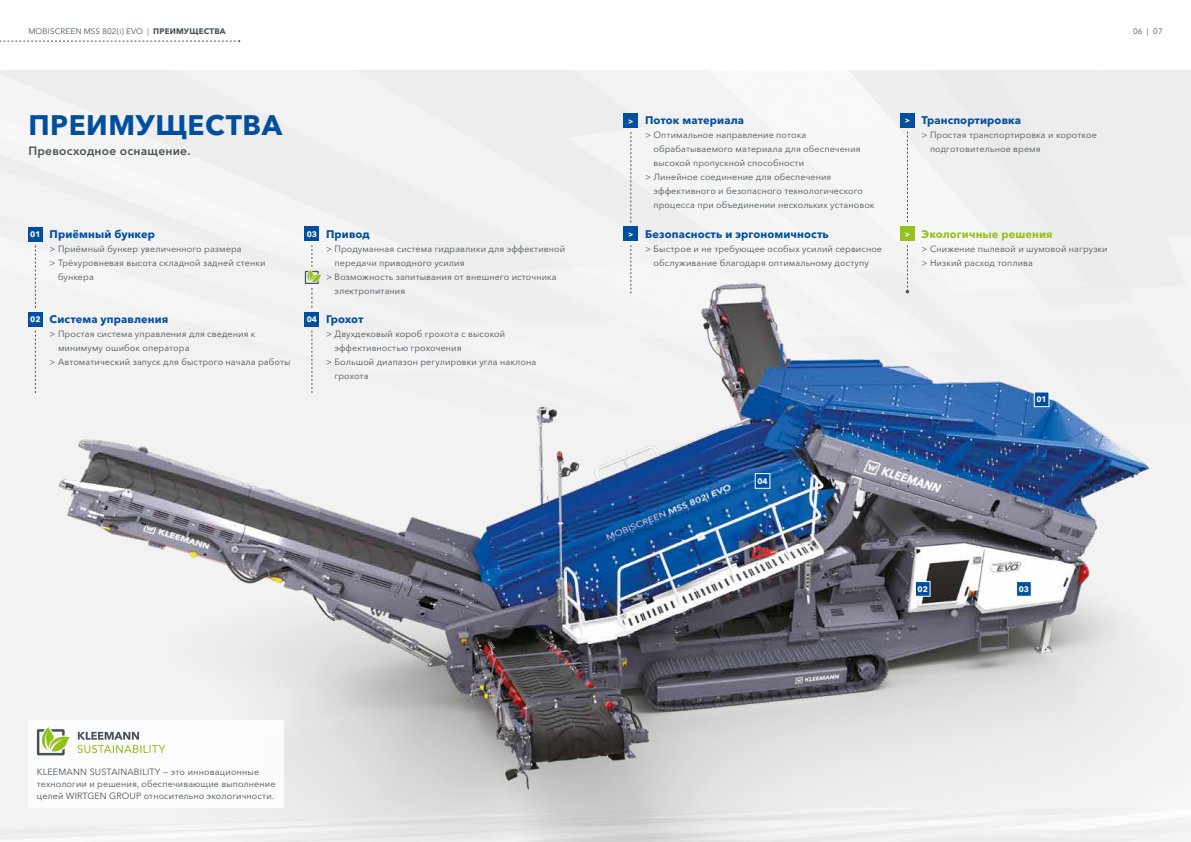
<style>
.page{position:relative;width:1191px;height:842px;background:#fff}
.page>*{position:absolute;margin:0;border:0;box-sizing:border-box;transform-origin:0 0}
.t1{font:700 28px "Avenir Next Cyr";letter-spacing:.02em;color:#004f9f}
.t2{font:600 12px "Avenir Next Cyr";letter-spacing:.02em;color:#485358}
.t3{font:700 11px "Avenir Next Cyr";letter-spacing:.01em;color:#004f9f}
.t4{font:700 11px "Avenir Next Cyr";letter-spacing:.01em;color:#95c11f}
.t5{font:9px/14px "Avenir Next Cyr";letter-spacing:.01em;color:#485358}
.t6{font:8px "Avenir Next Cyr";letter-spacing:.02em;color:#485358}
.t7{font:700 8px "Avenir Next Cyr";color:#fff}
.s1{font-weight:700}
</style>
<div class="page">
<div style="left:0;top:71px;width:1191px;height:180px;background:#f2f2f1"></div>
<img style="left:0;top:251px;width:1191px;height:591px">
<svg style="left:0;top:40px;width:240px;height:2px"></svg>
<svg style="left:630px;top:132px;width:1px;height:91px"></svg>
<svg style="left:630px;top:245px;width:1px;height:48px"></svg>
<svg style="left:754px;top:473px;width:16px;height:16px"></svg>
<svg style="left:1016px;top:581px;width:15px;height:16px"></svg>
<svg style="left:915px;top:581px;width:15px;height:16px"></svg>
<svg style="left:1033px;top:391px;width:16px;height:16px"></svg>
<div style="left:624px;top:113px;width:14px;height:15px;background:#004f9f"></div>
<div style="left:624px;top:227px;width:14px;height:14px;background:#004f9f"></div>
<div style="left:900px;top:113px;width:14px;height:14px;background:#004f9f"></div>
<div style="left:900px;top:227px;width:14px;height:14px;background:#95c11f"></div>
<svg style="left:907px;top:132px;width:1px;height:90px"></svg>
<svg style="left:35px;top:245px;width:1px;height:63px"></svg>
<svg style="left:35px;top:331px;width:1px;height:62px"></svg>
<div style="left:28px;top:227px;width:15px;height:14px;background:#004f9f"></div>
<div style="left:28px;top:312px;width:15px;height:14px;background:#004f9f"></div>
<div style="left:305px;top:227px;width:14px;height:14px;background:#004f9f"></div>
<div style="left:305px;top:312px;width:14px;height:14px;background:#004f9f"></div>
<svg style="left:312px;top:331px;width:1px;height:62px"></svg>
<svg style="left:305px;top:245px;width:16px;height:63px"></svg>
<svg style="left:905px;top:245px;width:4px;height:48px"></svg>
<div style="left:28px;top:720px;width:255px;height:88px;background:#fff"></div>
<svg style="left:37px;top:727px;width:32px;height:28px"></svg>
<svg style="left:77px;top:732px;width:88px;height:21px"></svg>
<p class="t6" style="left:28px;top:27px;width:199px">MOBISCREEN MSS 802(i) EVO | <span class="s1">ПРЕИМУЩЕСТВА</span></p>
<p class="t6" style="left:1133px;top:27px;width:31px">06 | 07</p>
<h1 class="t1" style="left:28px;top:108px;width:255px">ПРЕИМУЩЕСТВА</h1>
<h2 class="t2" style="left:28px;top:143px;width:164px">Превосходное оснащение.</h2>
<p class="t7" style="left:30px;top:229px;width:12px">01</p>
<p class="t3" style="left:50px;top:227px;width:107px">Приёмный бункер</p>
<p class="t5" style="left:50px;top:242px;width:194px">&gt; Приёмный бункер увеличенного размера</p>
<p class="t5" style="left:50px;top:256px;width:217px">&gt; Трёхуровневая высота складной задней стенки</p>
<p class="t5" style="left:58px;top:270px;width:37px">бункера</p>
<p class="t7" style="left:30px;top:315px;width:12px">02</p>
<p class="t3" style="left:50px;top:312px;width:120px">Система управления</p>
<p class="t5" style="left:50px;top:327px;width:207px">&gt; Простая система управления для сведения к</p>
<p class="t5" style="left:58px;top:341px;width:133px">минимуму ошибок оператора</p>
<p class="t5" style="left:50px;top:355px;width:242px">&gt; Автоматический запуск для быстрого начала работы</p>
<p class="t7" style="left:307px;top:229px;width:12px">03</p>
<p class="t7" style="left:307px;top:315px;width:12px">04</p>
<p class="t3" style="left:326px;top:227px;width:45px">Привод</p>
<p class="t5" style="left:326px;top:242px;width:240px">&gt; Продуманная система гидравлики для эффективной</p>
<p class="t5" style="left:334px;top:256px;width:132px">передачи приводного усилия</p>
<p class="t5" style="left:326px;top:270px;width:232px">&gt; Возможность запитывания от внешнего источника</p>
<p class="t5" style="left:334px;top:284px;width:72px">электропитания</p>
<p class="t3" style="left:326px;top:312px;width:39px">Грохот</p>
<p class="t5" style="left:326px;top:327px;width:181px">&gt; Двухдековый короб грохота с высокой</p>
<p class="t5" style="left:334px;top:341px;width:129px">эффективностью грохочения</p>
<p class="t5" style="left:326px;top:355px;width:212px">&gt; Большой диапазон регулировки угла наклона</p>
<p class="t5" style="left:334px;top:369px;width:35px">грохота</p>
<p class="t7" style="left:628px;top:116px;width:7px">&gt;</p>
<p class="t7" style="left:628px;top:229px;width:7px">&gt;</p>
<p class="t3" style="left:645px;top:114px;width:100px">Поток материала</p>
<p class="t5" style="left:645px;top:128px;width:162px">&gt; Оптимальное направление потока</p>
<p class="t5" style="left:653px;top:142px;width:209px">обрабатываемого материала для обеспечения</p>
<p class="t5" style="left:653px;top:156px;width:152px">высокой пропускной способности</p>
<p class="t5" style="left:645px;top:170px;width:188px">&gt; Линейное соединение для обеспечения</p>
<p class="t5" style="left:653px;top:184px;width:211px">эффективного и безопасного технологического</p>
<p class="t5" style="left:653px;top:198px;width:222px">процесса при объединении нескольких установок</p>
<p class="t3" style="left:645px;top:227px;width:185px">Безопасность и эргономичность</p>
<p class="t5" style="left:645px;top:242px;width:238px;text-align:center">&gt; Быстрое и не требующее особых усилий сервисное обслуживание благодаря оптимальному доступу</p>
<p class="t7" style="left:904px;top:115px;width:7px">&gt;</p>
<p class="t3" style="left:921px;top:114px;width:101px">Транспортировка</p>
<p class="t5" style="left:930px;top:128px;width:168px;text-indent:-8px">&gt; Простая транспортировка и короткое подготовительное время</p>
<p class="t7" style="left:904px;top:229px;width:7px">&gt;</p>
<p class="t4" style="left:921px;top:227px;width:133px">Экологичные решения</p>
<p class="t5" style="left:921px;top:242px;width:188px">&gt; Снижение пылевой и шумовой нагрузки &gt; Низкий расход топлива</p>
<p class="t7" style="left:757px;top:476px;width:12px">04</p>
<p class="t7" style="left:1036px;top:395px;width:12px">01</p>
<p class="t7" style="left:917px;top:584px;width:12px">02</p>
<p class="t7" style="left:1018px;top:584px;width:12px">03</p>
<p class="t5" style="left:37px;top:766px;width:240px;line-height:12px">KLEEMANN SUSTAINABILITY — это инновационные технологии и решения, обеспечивающие выполнение целей WIRTGEN GROUP относительно экологичности.</p>
</div>
